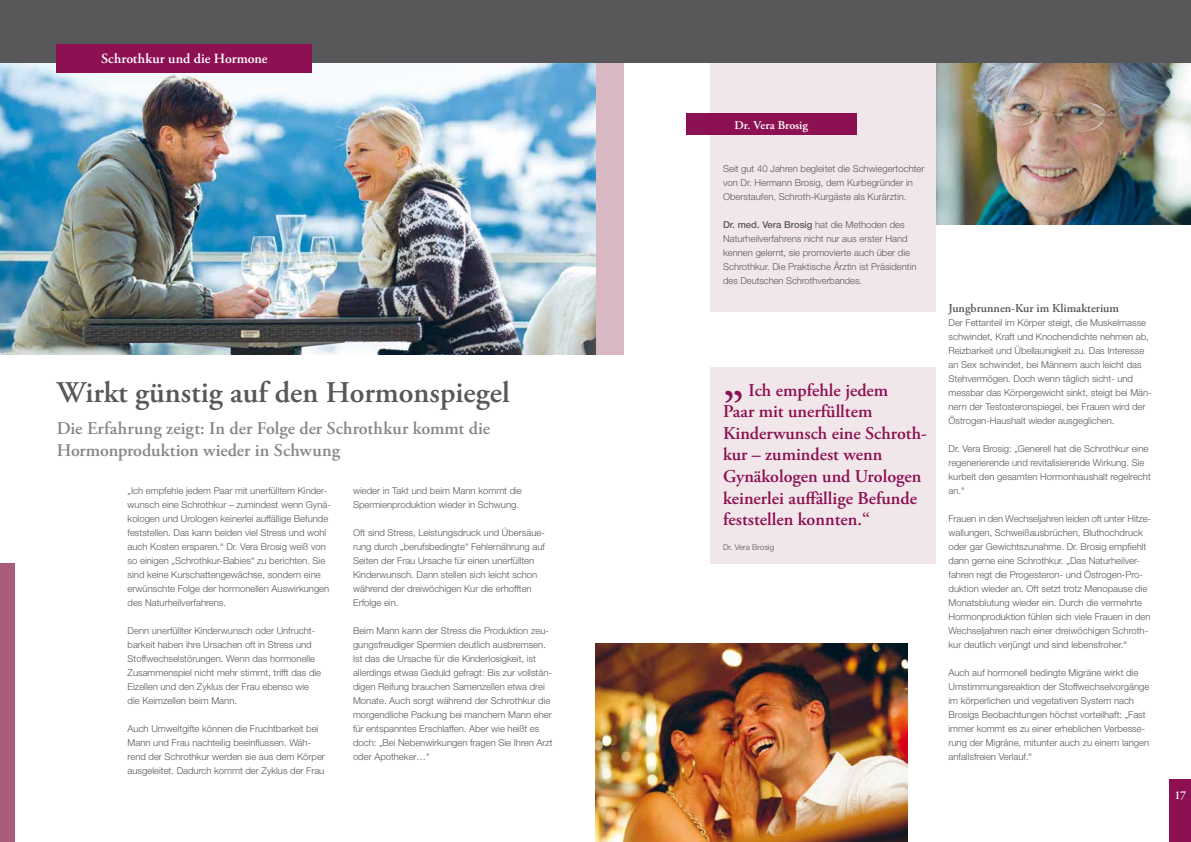
<style>
.page{position:relative;width:1191px;height:842px;background:#fff}
.page>*{position:absolute;margin:0;border:0;box-sizing:border-box;transform-origin:0 0}
.t1{font:600 48px "Adobe Garamond Pro";color:#8d1052}
.t2{font:600 30px "Adobe Garamond Pro";color:#58585a}
.t3{font:600 18px/21.6px "Adobe Garamond Pro";color:#8d1052}
.t4{font:600 18px/21.6px "Adobe Garamond Pro";color:#87888a}
.t5{font:600 14px "Adobe Garamond Pro";letter-spacing:.005em;color:#fff}
.t6{font:600 12px "Adobe Garamond Pro";color:#58585a}
.t7{font:600 12px "Adobe Garamond Pro";letter-spacing:-.005em;color:#fff}
.t8{font:300 9.5px/14px "Helvetica Neue CE";color:#58585a}
.t9{font:300 8px "Helvetica Neue CE";color:#58585a}
.s1{font-weight:500}
</style>
<div class="page">
<img style="left:936px;top:62px;width:255px;height:162px">
<div style="left:595px;top:31px;width:29px;height:323px;background:#d7b8c3"></div>
<div style="left:710px;top:45px;width:226px;height:267px;background:#f1e7ea"></div>
<div style="left:710px;top:368px;width:225px;height:196px;background:#f1e7ea"></div>
<div style="left:686px;top:114px;width:170px;height:21px;background:#8d1052"></div>
<div style="left:0;top:564px;width:14px;height:278px;background:#aa5b7a"></div>
<img style="left:0;top:62px;width:595px;height:292px">
<div style="left:0;top:0;width:1191px;height:62px;background:#58585a"></div>
<div style="left:57px;top:44px;width:255px;height:29px;background:#8d1052"></div>
<div style="left:1169px;top:780px;width:22px;height:62px;background:#8d1052"></div>
<img style="left:595px;top:643px;width:313px;height:199px">
<h3 class="t5" style="left:101px;top:51px;width:168px">Schrothkur und die Hormone</h3>
<h2 class="t2" style="left:57px;top:375px;width:454px">Wirkt günstig auf den Hormonspiegel</h2>
<h3 class="t4" style="left:57px;top:418px;width:435px">Die Erfahrung zeigt: In der Folge der Schrothkur kommt die<br>Hormonproduktion wieder in Schwung</h3>
<p class="t8" style="left:128px;top:483px;width:205px">„Ich empfehle jedem Paar mit unerfülltem Kinder&shy;wunsch eine Schrothkur – zumindest wenn Gynä&shy;kologen und Urologen keinerlei auffällige Befunde feststellen. Das kann beiden viel Stress und wohl auch Kosten ersparen.“ Dr. Vera Brosig weiß von so einigen „Schrothkur-Babies“ zu berichten. Sie sind keine Kurschattengewächse, sondern eine erwünschte Folge der hormonellen Auswirkungen des Naturheilverfahrens.</p>
<p class="t8" style="left:128px;top:623px;width:195px">Denn unerfüllter Kinderwunsch oder Unfrucht&shy;barkeit haben ihre Ursachen oft in Stress und Stoffwechselstörungen. Wenn das hormonelle Zusammenspiel nicht mehr stimmt, trifft das die Eizellen und den Zyklus der Frau ebenso wie die Keimzellen beim Mann.</p>
<p class="t8" style="left:128px;top:721px;width:199px">Auch Umweltgifte können die Fruchtbarkeit bei Mann und Frau nachteilig beeinflussen. Wäh&shy;rend der Schrothkur werden sie aus dem Körper ausgeleitet. Dadurch kommt der Zyklus der Frau</p>
<p class="t8" style="left:353px;top:483px;width:170px">wieder in Takt und beim Mann kommt die<br>Spermienproduktion wieder in Schwung.</p>
<p class="t8" style="left:353px;top:525px;width:193px">Oft sind Stress, Leistungsdruck und Übersäue&shy;rung durch „berufsbedingte“ Fehlernährung auf Seiten der Frau Ursache für einen unerfüllten Kinderwunsch. Dann stellen sich leicht schon während der dreiwöchigen Kur die erhofften Erfolge ein.</p>
<p class="t8" style="left:353px;top:623px;width:201px">Beim Mann kann der Stress die Produktion zeu&shy;gungsfreudiger Spermien deutlich ausbremsen.<br>Ist das die Ursache für die Kinderlosigkeit, ist allerdings etwas Geduld gefragt: Bis zur vollstän&shy;digen Reifung brauchen Samenzellen etwa drei Monate. Auch sorgt während der Schrothkur die morgendliche Packung bei manchem Mann eher für entspanntes Erschlaffen. Aber wie heißt es doch: „Bei Nebenwirkungen fragen Sie Ihren Arzt oder Apotheker…“</p>
<p class="t7" style="left:734px;top:118px;width:75px">Dr. Vera Brosig</p>
<p class="t8" style="left:723px;top:161px;width:203px">Seit gut 40 Jahren begleitet die Schwiegertochter von Dr. Hermann Brosig, dem Kurbegründer in<br>Oberstaufen, Schroth-Kurgäste als Kurärztin.</p>
<p class="t8" style="left:723px;top:217px;width:195px"><span class="s1">Dr. med. Vera Brosig</span> hat die Methoden des Naturheilverfahrens nicht nur aus erster Hand kennen gelernt, sie promovierte auch über die Schrothkur. Die Praktische Ärztin ist Präsidentin des Deutschen Schrothverbandes.</p>
<h3 class="t3" style="left:723px;top:379px;width:205px;text-indent:25px">Ich empfehle jedem<br>Paar mit unerfülltem<br>Kinderwunsch eine Schroth&shy;kur – zumindest wenn<br>Gynäkologen und Urologen keinerlei auffällige Befunde feststellen konnten.“</h3>
<p class="t9" style="left:723px;top:542px;width:53px">Dr. Vera Brosig</p>
<h1 class="t1" style="left:723px;top:353px;width:23px">„</h1>
<p class="t6" style="left:948px;top:301px;width:172px">Jungbrunnen-Kur im Klimakterium</p>
<p class="t8" style="left:948px;top:315px;width:205px">Der Fettanteil im Körper steigt, die Muskelmasse schwindet, Kraft und Knochendichte nehmen ab, Reizbarkeit und Übellaunigkeit zu. Das Interesse an Sex schwindet, bei Männern auch leicht das Stehvermögen. Doch wenn täglich sicht- und messbar das Körpergewicht sinkt, steigt bei Män&shy;nern der Testosteronspiegel, bei Frauen wird der Östrogen-Haushalt wieder ausgeglichen.</p>
<p class="t8" style="left:948px;top:441px;width:204px">Dr. Vera Brosig: „Generell hat die Schrothkur eine regenerierende und revitalisierende Wirkung. Sie kurbelt den gesamten Hormonhaushalt regelrecht an.“</p>
<p class="t8" style="left:948px;top:511px;width:204px">Frauen in den Wechseljahren leiden oft unter Hitze&shy;wallungen, Schweißausbrüchen, Bluthochdruck oder gar Gewichtszunahme. Dr. Brosig empfiehlt dann gerne eine Schrothkur. „Das Naturheilver&shy;fahren regt die Progesteron- und Östrogen-Pro&shy;duktion wieder an. Oft setzt trotz Menopause die Monatsblutung wieder ein. Durch die vermehrte Hormonproduktion fühlen sich viele Frauen in den Wechseljahren nach einer dreiwöchigen Schroth&shy;kur deutlich verjüngt und sind lebensfroher.“</p>
<p class="t8" style="left:948px;top:665px;width:202px">Auch auf hormonell bedingte Migräne wirkt die Umstimmungsreaktion der Stoffwechselvorgänge im körperlichen und vegetativen System nach Brosigs Beobachtungen höchst vorteilhaft: „Fast immer kommt es zu einer erheblichen Verbesse&shy;rung der Migräne, mitunter auch zu einem langen anfallsfreien Verlauf.“</p>
<p class="t7" style="left:1174px;top:788px;width:13px">17</p>
</div>
